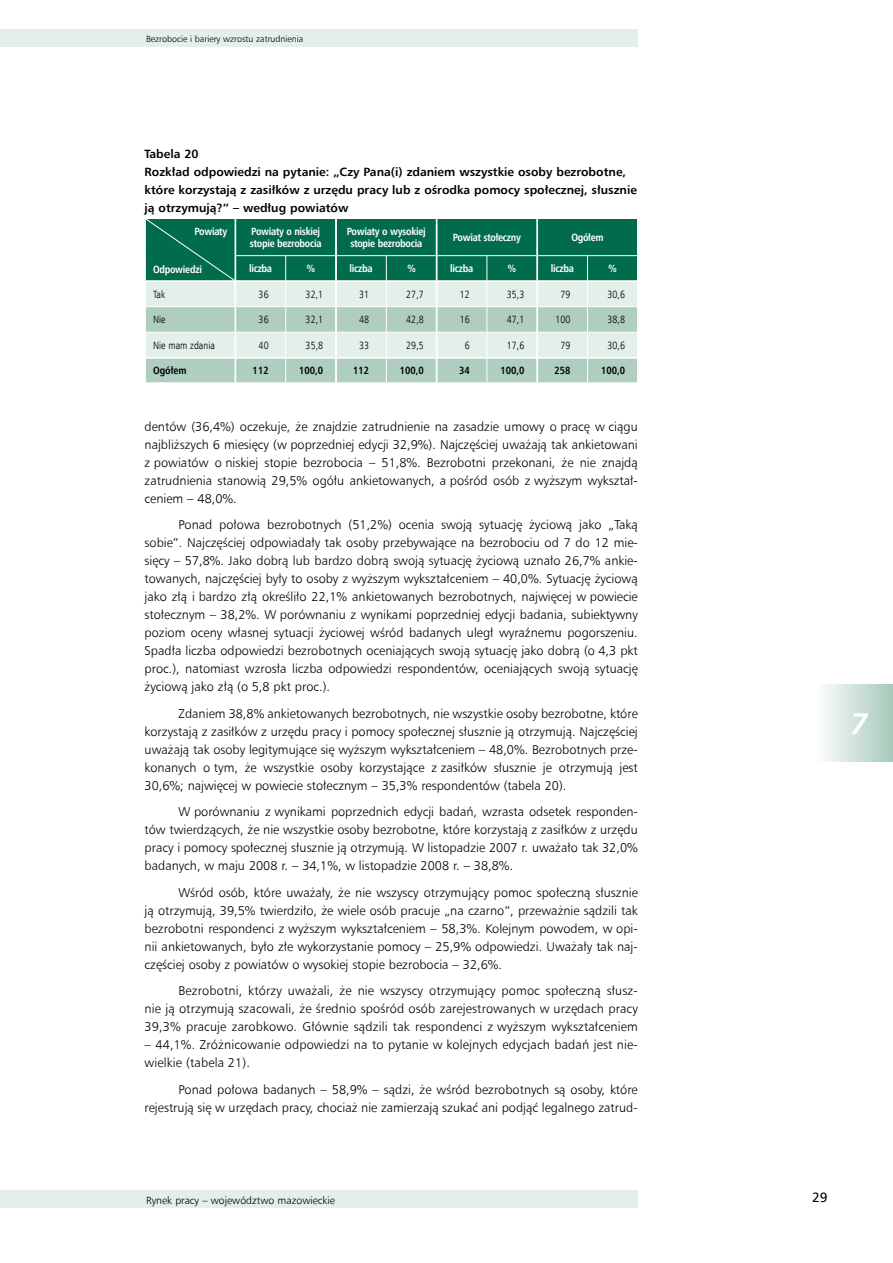
<style>
.page{position:relative;width:893px;height:1263px;background:#fff}
.page>*{position:absolute;margin:0;border:0;box-sizing:border-box;transform-origin:0 0}
.t1{font:italic 700 30px "Humnst 777 EU";color:#fff}
.t2{font:13.5px "Humnst 777 EU";color:#000}
.t3{font:12.75px/18px "Humnst 777 Lt EU";color:#000;text-align:justify}
.t4{font:700 12px/18px "Humnst 777 EU";color:#000}
.t5{font:700 10.5px/12.6px "Humnst 777 Cn EU";letter-spacing:-.025em;color:#fff}
.t6{font:10.5px "Humnst 777 Lt Cn EU";color:#000}
.t7{font:700 10.5px "Humnst 777 Cn EU";color:#000}
.t8{font:10.5px "Humnst 777 Lt EU";color:#000}
.t9{font:9px "Humnst 777 Lt EU";letter-spacing:-.005em;color:#000}
</style>
<div class="page">
<div style="left:0;top:30px;width:638px;height:17px;background:#e4efea"></div>
<div style="left:0;top:1191px;width:638px;height:17px;background:#e4efea"></div>
<div style="left:816px;top:685px;width:77px;height:76px;background:linear-gradient(to right,#fff,#a6c8ba)"></div>
<svg style="left:145px;top:218px;width:493px;height:165px;background:#85b7a7"></svg>
<p class="t9" style="left:146px;top:33px;width:159px">Bezrobocie i bariery wzrostu zatrudnienia</p>
<p class="t4" style="left:145px;top:144px;width:494px">Tabela 20<br>Rozkład odpowiedzi na pytanie: „Czy Pana(i) zdaniem wszystkie osoby bezrobotne, które korzystają z zasiłków z urzędu pracy lub z ośrodka pomocy społecznej, słusznie ją otrzymują?” – według powiatów</p>
<p class="t5" style="left:194px;top:225px;width:34px">Powiaty</p>
<p class="t5" style="left:153px;top:263px;width:50px">Odpowiedzi</p>
<p class="t5" style="left:250px;top:225px;width:73px">Powiaty o niskiej stopie bezrobocia</p>
<p class="t5" style="left:347px;top:225px;width:80px;text-align:center">Powiaty o wysokiej stopie bezrobocia</p>
<p class="t5" style="left:453px;top:231px;width:70px">Powiat stołeczny</p>
<p class="t5" style="left:571px;top:231px;width:34px">Ogółem</p>
<p class="t5" style="left:249px;top:262px;width:25px">liczba</p>
<p class="t5" style="left:307px;top:262px;width:10px">%</p>
<p class="t5" style="left:350px;top:262px;width:25px">liczba</p>
<p class="t5" style="left:407px;top:262px;width:10px">%</p>
<p class="t5" style="left:450px;top:262px;width:25px">liczba</p>
<p class="t5" style="left:508px;top:262px;width:10px">%</p>
<p class="t5" style="left:551px;top:262px;width:25px">liczba</p>
<p class="t5" style="left:609px;top:262px;width:10px">%</p>
<p class="t6" style="left:153px;top:288px;width:14px">Tak</p>
<p class="t6" style="left:259px;top:288px;width:12px">36</p>
<p class="t6" style="left:306px;top:288px;width:19px">32,1</p>
<p class="t6" style="left:359px;top:288px;width:12px">31</p>
<p class="t6" style="left:406px;top:288px;width:19px">27,7</p>
<p class="t6" style="left:460px;top:288px;width:12px">12</p>
<p class="t6" style="left:507px;top:288px;width:19px">35,3</p>
<p class="t6" style="left:560px;top:288px;width:12px">79</p>
<p class="t6" style="left:607px;top:288px;width:19px">30,6</p>
<p class="t6" style="left:153px;top:313px;width:14px">Nie</p>
<p class="t6" style="left:259px;top:313px;width:12px">36</p>
<p class="t6" style="left:306px;top:313px;width:19px">32,1</p>
<p class="t6" style="left:359px;top:313px;width:12px">48</p>
<p class="t6" style="left:406px;top:313px;width:19px">42,8</p>
<p class="t6" style="left:460px;top:313px;width:12px">16</p>
<p class="t6" style="left:507px;top:313px;width:19px">47,1</p>
<p class="t6" style="left:555px;top:313px;width:17px">100</p>
<p class="t6" style="left:607px;top:313px;width:19px">38,8</p>
<p class="t6" style="left:153px;top:339px;width:63px">Nie mam zdania</p>
<p class="t6" style="left:259px;top:339px;width:12px">40</p>
<p class="t6" style="left:306px;top:339px;width:19px">35,8</p>
<p class="t6" style="left:359px;top:339px;width:12px">33</p>
<p class="t6" style="left:406px;top:339px;width:19px">29,5</p>
<p class="t6" style="left:465px;top:339px;width:7px">6</p>
<p class="t6" style="left:507px;top:339px;width:19px">17,6</p>
<p class="t6" style="left:560px;top:339px;width:12px">79</p>
<p class="t6" style="left:607px;top:339px;width:19px">30,6</p>
<p class="t7" style="left:153px;top:364px;width:35px">Ogółem</p>
<p class="t7" style="left:253px;top:364px;width:18px">112</p>
<p class="t7" style="left:299px;top:364px;width:26px">100,0</p>
<p class="t7" style="left:353px;top:364px;width:18px">112</p>
<p class="t7" style="left:400px;top:364px;width:26px">100,0</p>
<p class="t7" style="left:459px;top:364px;width:12px">34</p>
<p class="t7" style="left:500px;top:364px;width:26px">100,0</p>
<p class="t7" style="left:554px;top:364px;width:18px">258</p>
<p class="t7" style="left:601px;top:364px;width:26px">100,0</p>
<p class="t3" style="left:145px;top:417px;width:495px">dentów (36,4%) oczekuje, że znajdzie zatrudnienie na zasadzie umowy o pracę w ciągu najbliższych 6 miesięcy (w poprzedniej edycji 32,9%). Najczęściej uważają tak ankietowani z powiatów o niskiej stopie bezrobocia – 51,8%. Bezrobotni przekonani, że nie znajdą zatrudnienia stanowią 29,5% ogółu ankietowanych, a pośród osób z wyższym wykształ&shy;ceniem – 48,0%.</p>
<p class="t3" style="left:145px;top:515px;width:495px;text-indent:34px">Ponad połowa bezrobotnych (51,2%) ocenia swoją sytuację życiową jako „Taką sobie”. Najczęściej odpowiadały tak osoby przebywające na bezrobociu od 7 do 12 mie&shy;sięcy – 57,8%. Jako dobrą lub bardzo dobrą swoją sytuację życiową uznało 26,7% ankie&shy;towanych, najczęściej były to osoby z wyższym wykształceniem – 40,0%. Sytuację życiową jako złą i bardzo złą określiło 22,1% ankietowanych bezrobotnych, najwięcej w powiecie stołecznym – 38,2%. W porównaniu z wynikami poprzedniej edycji badania, subiektywny poziom oceny własnej sytuacji życiowej wśród badanych uległ wyraźnemu pogorszeniu.<br>Spadła liczba odpowiedzi bezrobotnych oceniających swoją sytuację jako dobrą (o 4,3 pkt proc.), natomiast wzrosła liczba odpowiedzi respondentów, oceniających swoją sytuację życiową jako złą (o 5,8 pkt proc.).</p>
<p class="t3" style="left:145px;top:704px;width:495px;text-indent:34px">Zdaniem 38,8% ankietowanych bezrobotnych, nie wszystkie osoby bezrobotne, które korzystają z zasiłków z urzędu pracy i pomocy społecznej słusznie ją otrzymują. Najczęściej uważają tak osoby legitymujące się wyższym wykształceniem – 48,0%. Bezrobotnych prze&shy;konanych o tym, że wszystkie osoby korzystające z zasiłków słusznie je otrzymują jest 30,6%; najwięcej w powiecie stołecznym – 35,3% respondentów (tabela 20).</p>
<p class="t3" style="left:145px;top:802px;width:495px;text-indent:34px">W porównaniu z wynikami poprzednich edycji badań, wzrasta odsetek responden&shy;tów twierdzących, że nie wszystkie osoby bezrobotne, które korzystają z zasiłków z urzędu pracy i pomocy społecznej słusznie ją otrzymują. W listopadzie 2007 r. uważało tak 32,0% badanych, w maju 2008 r. – 34,1%, w listopadzie 2008 r. – 38,8%.</p>
<p class="t3" style="left:145px;top:883px;width:495px;text-indent:34px">Wśród osób, które uważały, że nie wszyscy otrzymujący pomoc społeczną słusznie ją otrzymują, 39,5% twierdziło, że wiele osób pracuje „na czarno”, przeważnie sądzili tak bezrobotni respondenci z wyższym wykształceniem – 58,3%. Kolejnym powodem, w opi&shy;nii ankietowanych, było złe wykorzystanie pomocy – 25,9% odpowiedzi. Uważały tak naj&shy;częściej osoby z powiatów o wysokiej stopie bezrobocia – 32,6%.</p>
<p class="t3" style="left:145px;top:981px;width:495px;text-indent:34px">Bezrobotni, którzy uważali, że nie wszyscy otrzymujący pomoc społeczną słusz&shy;nie ją otrzymują szacowali, że średnio spośród osób zarejestrowanych w urzędach pracy 39,3% pracuje zarobkowo. Głównie sądzili tak respondenci z wyższym wykształceniem</p>
<p class="t3" style="left:145px;top:1035px;width:495px">– 44,1%. Zróżnicowanie odpowiedzi na to pytanie w kolejnych edycjach badań jest nie&shy;wielkie (tabela 21).</p>
<p class="t3" style="left:145px;top:1080px;width:495px;text-align:right">Ponad połowa badanych – 58,9% – sądzi, że wśród bezrobotnych są osoby, które rejestrują się w urzędach pracy, chociaż nie zamierzają szukać ani podjąć legalnego zatrud-</p>
<h1 class="t1" style="left:850px;top:704px;width:19px">7</h1>
<p class="t8" style="left:146px;top:1193px;width:190px">Rynek pracy – województwo mazowieckie</p>
<p class="t2" style="left:812px;top:1189px;width:17px">29</p>
</div>
